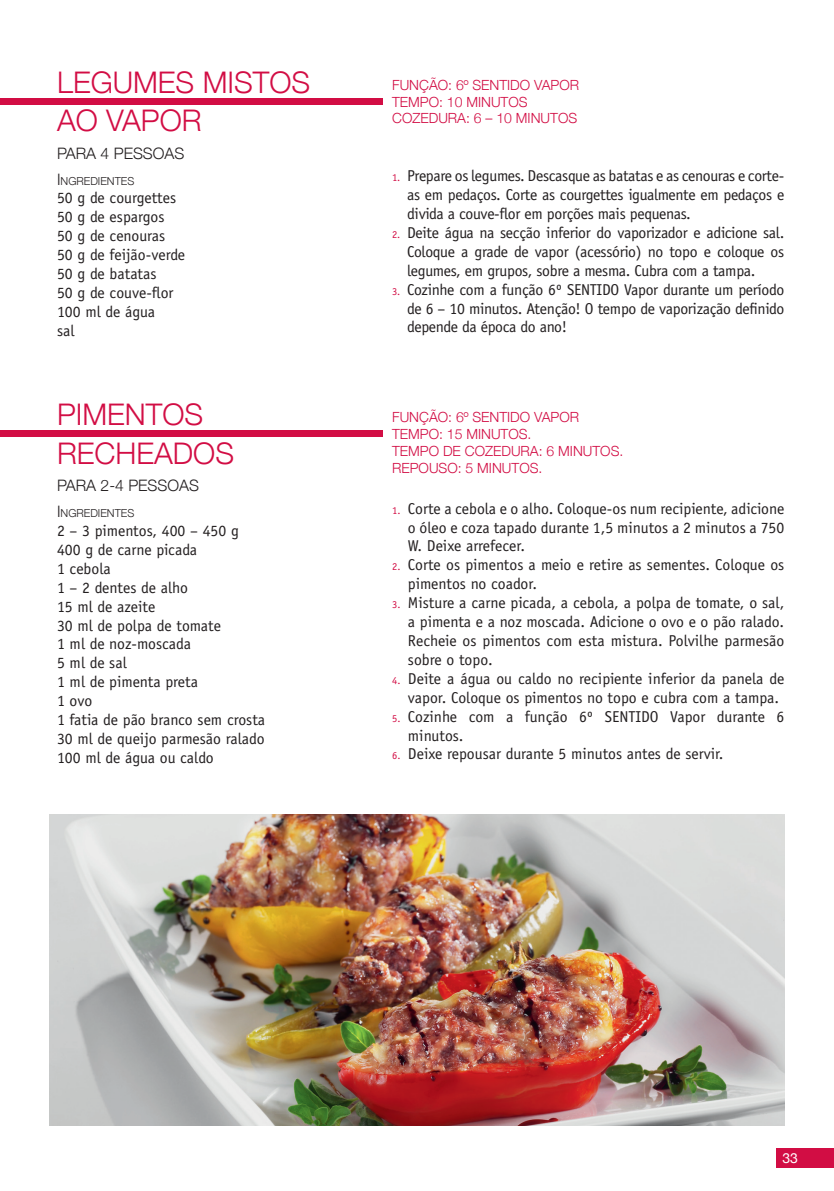
<style>
.page{position:relative;width:834px;height:1191px;background:#fff}
.page>*{position:absolute;margin:0;border:0;box-sizing:border-box;transform-origin:0 0}
.t1{font:300 29.75px/38.5px "Helvetica Neue";color:#d20d44}
.t2{font:15.75px/18.9px "Officina Sans";color:#231f20;text-align:justify}
.t3{font:300 15.75px "Helvetica Neue";color:#231f20}
.t4{font:300 14px/16.8px "Helvetica Neue";color:#d20d44}
.t5{font:14px "Helvetica Neue";color:#fff}
.t6{font:300 11.03px "Helvetica Neue";color:#231f20}
.s1{font-size:15.75px}
.s2{font-size:10.5px;color:#d20d44}
</style>
<div class="page">
<div style="left:776px;top:1147px;width:57px;height:20px;background:#d20d44"></div>
<div style="left:0;top:98px;width:382px;height:6px;background:#d20d44"></div>
<div style="left:0;top:430px;width:382px;height:6px;background:#d20d44"></div>
<img style="left:50px;top:814px;width:734px;height:311px">
<h1 class="t1" style="left:57px;top:62px;width:254px">LEGUMES MISTOS<br>AO VAPOR</h1>
<p class="t3" style="left:57px;top:143px;width:129px">PARA 4 PESSOAS</p>
<p class="t6" style="left:57px;top:174px;width:79px"><span class="s1">I</span>NGREDIENTES</p>
<p class="t2" style="left:57px;top:190px;width:130px;text-align:left">50 g de courgettes<br>50 g de espargos<br>50 g de cenouras<br>50 g de feijão-verde<br>50 g de batatas<br>50 g de couve-flor<br>100 ml de água<br>sal</p>
<h1 class="t1" style="left:57px;top:395px;width:178px">PIMENTOS<br>RECHEADOS</h1>
<p class="t3" style="left:57px;top:476px;width:143px">PARA 2-4 PESSOAS</p>
<p class="t6" style="left:57px;top:506px;width:79px"><span class="s1">I</span>NGREDIENTES</p>
<p class="t2" style="left:57px;top:522px;width:210px;text-align:left">2 – 3 pimentos, 400 – 450 g<br>400 g de carne picada<br>1 cebola<br>1 – 2 dentes de alho<br>15 ml de azeite<br>30 ml de polpa de tomate<br>1 ml de noz-moscada<br>5 ml de sal<br>1 ml de pimenta preta<br>1 ovo<br>1 fatia de pão branco sem crosta<br>30 ml de queijo parmesão ralado<br>100 ml de água ou caldo</p>
<p class="t4" style="left:392px;top:76px;width:188px">FUNÇÃO: 6º SENTIDO VAPOR<br>TEMPO: 10 MINUTOS<br>COZEDURA: 6 – 10 MINUTOS</p>
<p class="t2" style="left:407px;top:168px;width:379px;text-indent:-15px"><span class="s2">1.</span> Prepare os legumes. Descasque as batatas e as cenouras e corte&shy;as em pedaços. Corte as courgettes igualmente em pedaços e divida a couve-flor em porções mais pequenas.</p>
<p class="t2" style="left:407px;top:224px;width:379px;text-indent:-15px"><span class="s2">2.</span> Deite água na secção inferior do vaporizador e adicione sal.<br>Coloque a grade de vapor (acessório) no topo e coloque os legumes, em grupos, sobre a mesma. Cubra com a tampa.</p>
<p class="t2" style="left:407px;top:281px;width:379px;text-indent:-15px"><span class="s2">3.</span> Cozinhe com a função 6º SENTIDO Vapor durante um período de 6 – 10 minutos. Atenção! O tempo de vaporização definido depende da época do ano!</p>
<p class="t4" style="left:392px;top:408px;width:233px">FUNÇÃO: 6º SENTIDO VAPOR<br>TEMPO: 15 MINUTOS.<br>TEMPO DE COZEDURA: 6 MINUTOS.<br>REPOUSO: 5 MINUTOS.</p>
<p class="t2" style="left:408px;top:500px;width:378px;text-indent:-16px"><span class="s2">1.</span> Corte a cebola e o alho. Coloque-os num recipiente, adicione o óleo e coza tapado durante 1,5 minutos a 2 minutos a 750<br>W. Deixe arrefecer.</p>
<p class="t2" style="left:408px;top:557px;width:378px;text-indent:-16px"><span class="s2">2.</span> Corte os pimentos a meio e retire as sementes. Coloque os pimentos no coador.</p>
<p class="t2" style="left:408px;top:594px;width:378px;text-indent:-16px"><span class="s2">3.</span> Misture a carne picada, a cebola, a polpa de tomate, o sal, a pimenta e a noz moscada. Adicione o ovo e o pão ralado.<br>Recheie os pimentos com esta mistura. Polvilhe parmesão sobre o topo.</p>
<p class="t2" style="left:408px;top:670px;width:378px;text-indent:-16px"><span class="s2">4.</span> Deite a água ou caldo no recipiente inferior da panela de vapor. Coloque os pimentos no topo e cubra com a tampa.</p>
<p class="t2" style="left:408px;top:708px;width:378px;text-indent:-16px"><span class="s2">5.</span> Cozinhe com a função 6º SENTIDO Vapor durante 6 minutos.</p>
<p class="t2" style="left:392px;top:746px;width:333px"><span class="s2">6.</span> Deixe repousar durante 5 minutos antes de servir.</p>
<p class="t5" style="left:782px;top:1149px;width:17px">33</p>
</div>
